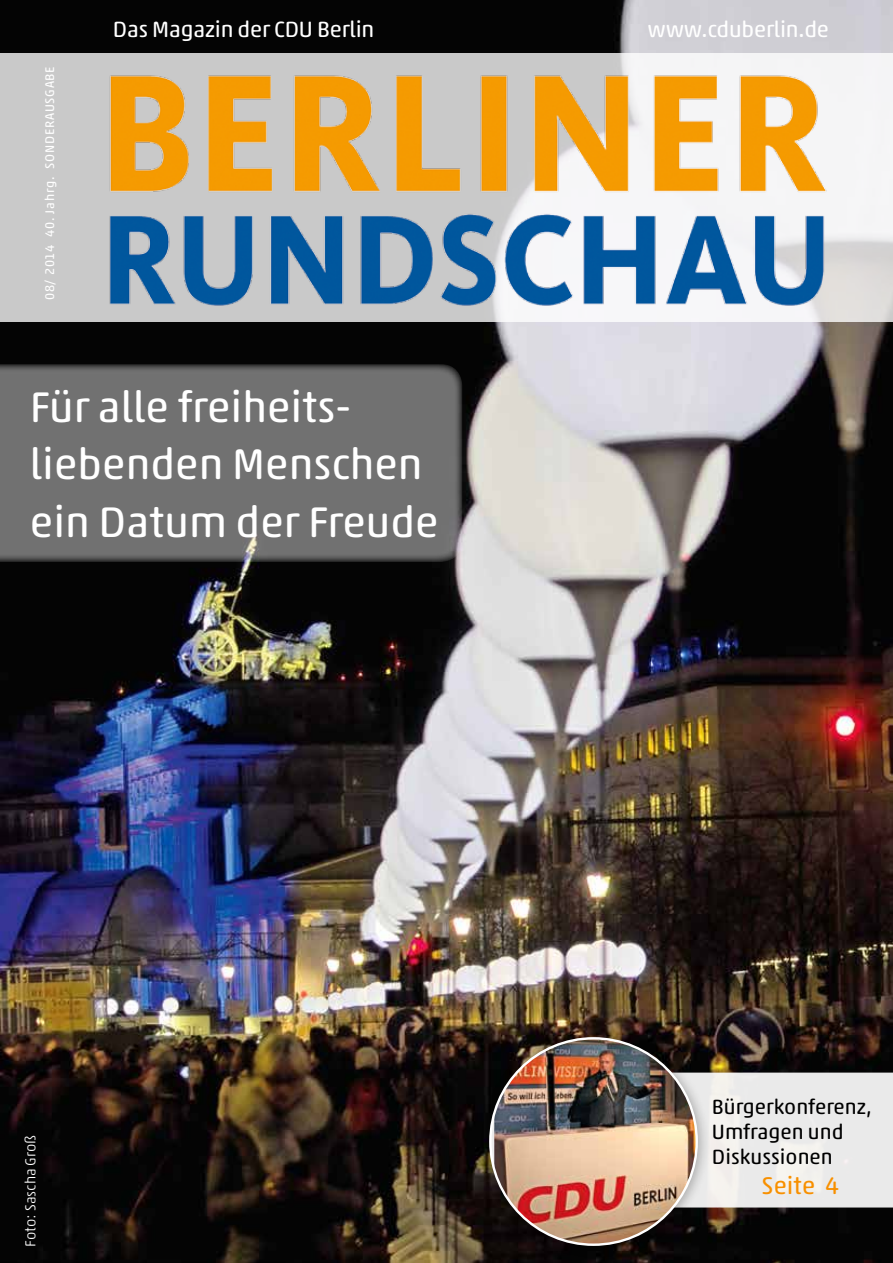
<style>
.page{position:relative;width:893px;height:1263px;background:#fff}
.page>*{position:absolute;margin:0;border:0;box-sizing:border-box;transform-origin:0 0}
.t1{font:43.5px/57.4px "Akko Rounded Pro";color:#fff}
.t2{font:24.45px "Akko Rounded Pro";color:#f89000}
.t3{font:22.5px "Akko Rounded Pro";letter-spacing:-.01em;color:#fff}
.t4{font:21px/25.2px "Akko Rounded Pro";color:#000}
.t5{font:300 14.7px "Akko Rounded Pro";color:#fff}
.t6{font:12.75px "Akko Rounded Pro";letter-spacing:.06em;color:#fff}
</style>
<div class="page">
<img style="left:0;top:0;width:893px;height:1263px">
<svg style="left:0;top:53px;width:893px;height:268px;fill:#c9c9c9"></svg>
<svg style="left:711px;top:1072px;width:182px;height:135px;background:#ebeae9"></svg>
<div style="left:479px;top:1027px;width:232px;height:232px;background:#000;opacity:.3"></div>
<img style="left:494px;top:1038px;width:203px;height:207px">
<div style="left:0;top:364px;width:462px;height:198px;background:#717171"></div>
<img style="left:98px;top:68px;width:737px;height:264px">
<p class="t6" style="left:42px;top:237px;width:172px;rotate:-90deg">40. Jahrg. SONDERAUSGABE</p>
<p class="t6" style="left:42px;top:300px;width:57px;rotate:-90deg">08/ 2014</p>
<p class="t3" style="left:113px;top:16px;width:263px">Das Magazin der CDU Berlin</p>
<p class="t3" style="left:647px;top:16px;width:183px">www.cduberlin.de</p>
<p class="t1" style="left:30px;top:377px;width:410px">Für alle freiheits&shy;liebenden Menschen ein Datum der Freude</p>
<p class="t5" style="left:22px;top:1246px;width:113px;rotate:-90deg">Foto: Sascha Groß</p>
<p class="t4" style="left:712px;top:1093px;width:161px">Bürgerkonferenz,<br>Umfragen und<br>Diskussionen</p>
<p class="t2" style="left:762px;top:1171px;width:79px">Seite 4</p>
</div>
